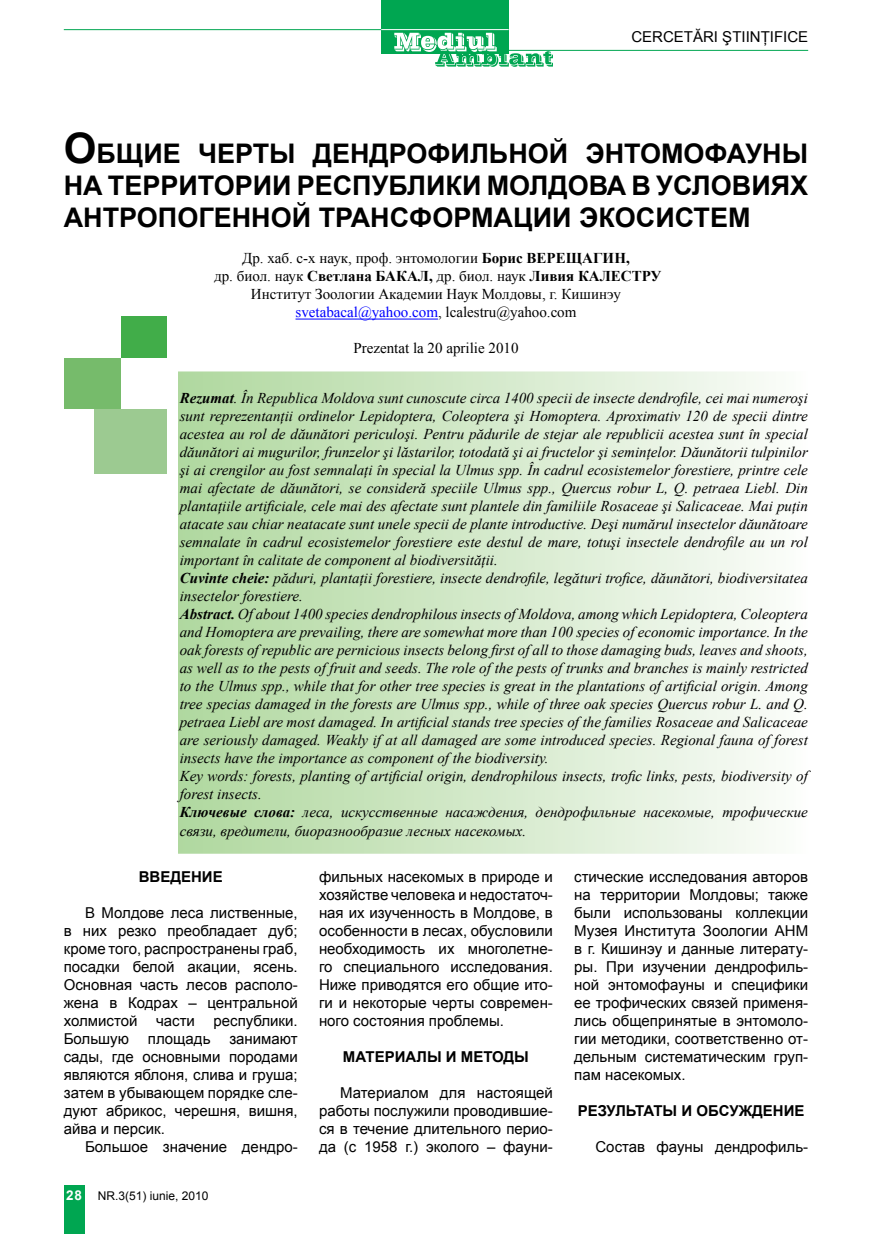
<style>
.page{position:relative;width:872px;height:1234px;background:#fff}
.page>*{position:absolute;margin:0;border:0;box-sizing:border-box;transform-origin:0 0}
.t1{font:700 27px/32.4px "Arial";color:#000;text-align:justify}
.t2{font:italic 15px/18px "Times New Roman";color:#000}
.t3{font:15px/18px "Arial";color:#000;text-align:justify}
.t4{font:15px/18px "Times New Roman";color:#000;text-align:center}
.t5{font:700 15px "Arial";color:#000}
.t6{font:12px "Arial";color:#000}
.s1{font-size:42px}
.s2{font-weight:700}
.s3{color:#00f}
.s4{font-weight:700;font-size:13.5px;color:#fff}
</style>
<div class="page">
<div style="left:64px;top:1185px;width:21px;height:48px;background:#00a651"></div>
<div style="left:381px;top:0;width:128px;height:53px;background:#00a651"></div>
<hr style="left:487px;top:50px;width:321px;height:1px;background:#00a651">
<hr style="left:64px;top:29px;width:317px;height:1px;background:#00a651">
<svg style="left:394px;top:33px;width:159px;height:34px"></svg>
<hr style="left:381px;top:29px;width:127px;height:1px;background:#fff">
<div style="left:65px;top:358px;width:56px;height:51px;background:#76bb6b"></div>
<div style="left:121px;top:317px;width:46px;height:41px;background:#41ad49"></div>
<svg style="left:178px;top:371px;width:586px;height:482px"></svg>
<div style="left:95px;top:409px;width:72px;height:65px;background:#9cca91"></div>
<hr style="left:295px;top:318px;width:143px;height:1px;background:#00f">
<p class="t3" style="left:631px;top:28px;width:178px">CERCETĂRI ŞTIINŢIFICE</p>
<p class="t1" style="left:64px;top:138px;width:746px"><span class="s1">О</span>бщие черты дендрофильной энтомофауны на территории Республики Молдова в условиях антропогенной трансформации экосистем</p>
<p class="t4" style="left:214px;top:249px;width:449px">Др. хаб. с-х наук, проф. энтомологии <span class="s2">Борис Верещагин,<br></span>др. биол. наук <span class="s2">Светлана Бакал,</span> др. биол. наук <span class="s2">Ливия Калес тру </span>Институт Зоологии Академии Наук Молдовы, г. Кишинэу <span class="s3">svetabacal@yahoo.com</span>, lcalestru@yahoo.com</p>
<p class="t4" style="left:353px;top:339px;width:166px">Prezentat la 20 aprilie 2010</p>
<p class="t2" style="left:180px;top:389px;width:629px"><span class="s2">Rezumat</span>. În Republica Moldova sunt cunoscute circa 1400 specii de insecte dendrofile, cei mai numeroşi sunt reprezentanţii ordinelor Lepidoptera, Coleoptera şi Homoptera. Aproximativ 120 de specii dintre acestea au rol de dăunători periculoşi. Pentru pădurile de stejar ale republicii acestea sunt în special dăunători ai mugurilor, frunzelor şi lăstarilor, totodată şi ai fructelor şi seminţelor. Dăunătorii tulpinilor şi ai crengilor au fost semnalaţi în special la Ulmus spp. În cadrul ecosistemelor forestiere, printre cele mai afectate de dăunători, se consideră speciile Ulmus spp., Quercus robur L, Q. petraea Liebl. Din plantaţiile artificiale, cele mai des afectate sunt plantele din familiile Rosaceae şi Salicaceae. Mai puţin atacate sau chiar neatacate sunt unele specii de plante introductive. Deşi numărul insectelor dăunătoare semnalate în cadrul ecosistemelor forestiere este destul de mare, totuşi insectele dendrofile au un rol important în calitate de component al biodiversităţii.<br><span class="s2">Cuvinte cheie:</span> păduri, plantaţii forestiere, insecte dendrofile, legături trofice, dăunători, biodiversitatea insectelor forestiere.<br><span class="s2">Abstract.</span> Of about 1400 species dendrophilous insects of Moldova, among which Lepidoptera, Coleoptera and Homoptera are prevailing, there are somewhat more than 100 species of economic importance. In the oak forests of republic are pernicious insects belong first of all to those damaging buds, leaves and shoots, as well as to the pests of fruit and seeds. The role of the pests of trunks and branches is mainly restricted to the Ulmus spp., while that for other tree species is great in the plantations of artificial origin. Among tree specias damaged in the forests are Ulmus spp., while of three oak species Quercus robur L. and Q. petraea Liebl are most damaged. In artificial stands tree species of the families Rosaceae and Salicaceae are seriously damaged. Weakly if at all damaged are some introduced species. Regional fauna of forest insects have the importance as component of the biodiversity.<br>Key words: forests, planting of artificial origin, dendrophilous insects, trofic links, pests, biodiversity of forest insects.<br><span class="s2">Ключевые слова:</span> леса, искусственные насаждения, дендрофильные насекомые, трофические связи, вредители, биоразнообразие лесных насекомых.</p>
<p class="t5" style="left:139px;top:866px;width:85px">Введение</p>
<p class="t3" style="left:64px;top:903px;width:235px;text-indent:21px">В МОЛДОВЕ ЛЕСА ЛИСТВЕННЫЕ, В НИХ РЕЗКО ПРЕОБЛАДАЕТ ДУБ; КРОМЕ ТОГО, РАСПРОСТРАНЕНЫ ГРАБ, ПОСАДКИ БЕЛОЙ АКАЦИИ, ЯСЕНЬ.<br>ОСНОВНАЯ ЧАСТЬ ЛЕСОВ РАСПОЛО-ЖЕНА В КОДРАХ – ЦЕНТРАЛЬНОЙ ХОЛМИСТОЙ ЧАСТИ РЕСПУБЛИКИ.<br>БОЛЬШУЮ</p>
<p class="t3" style="left:319px;top:867px;width:235px">ФИЛЬНЫХ НАСЕКОМЫХ В ПРИРОДЕ И ХОЗЯЙСТВЕ ЧЕЛОВЕКА И НЕДОСТАТОЧ-НАЯ ИХ ИЗУЧЕННОСТЬ В МОЛДОВЕ, В ОСОБЕННОСТИ В ЛЕСАХ, ОБУСЛОВИЛИ НЕОБХОДИМОСТЬ ИХ МНОГОЛЕТНЕ-ГО СПЕЦИАЛЬНОГО ИССЛЕДОВАНИЯ.<br>НИЖЕ ПРИВОДЯТСЯ ЕГО ОБЩИЕ ИТО-ГИ И НЕКОТОРЫЕ ЧЕРТЫ СОВРЕМЕН-НОГО СОСТОЯНИЯ ПРОБЛЕМЫ.</p>
<p class="t5" style="left:343px;top:1046px;width:188px">Материалы и методы</p>
<p class="t3" style="left:319px;top:1083px;width:235px;text-indent:21px">МАТЕРИАЛОМ ДЛЯ НАСТОЯЩЕЙ РАБОТЫ ПОСЛУЖИЛИ ПРОВОДИВШИЕ-СЯ В ТЕЧЕНИЕ ДЛИТЕЛЬНОГО ПЕРИО-ДА (С 1958 Г.) ЭКОЛОГО – ФАУНИ-</p>
<p class="t3" style="left:574px;top:867px;width:235px">СТИЧЕСКИЕ ИССЛЕДОВАНИЯ АВТОРОВ НА ТЕРРИТОРИИ МОЛДОВЫ; ТАКЖЕ БЫЛИ ИСПОЛЬЗОВАНЫ КОЛЛЕКЦИИ МУЗЕЯ ИНСТИТУТА ЗООЛОГИИ АНМ В Г. КИШИНЭУ И ДАННЫЕ ЛИТЕРАТУ-РЫ. ПРИ ИЗУЧЕНИИ ДЕНДРОФИЛЬ-НОЙ ЭНТОМОФАУНЫ И СПЕЦИФИКИ ЕЕ ТРОФИЧЕСКИХ СВЯЗЕЙ ПРИМЕНЯ-ЛИСЬ ОБЩЕПРИНЯТЫЕ В ЭНТОМОЛО-ГИИ МЕТОДИКИ, СООТВЕТСТВЕННО ОТ-ДЕЛЬНЫМ СИСТЕМАТИЧЕСКИМ ГРУП-ПАМ НАСЕКОМЫХ.</p>
<p class="t5" style="left:578px;top:1100px;width:228px">Результаты и обсуждение</p>
<p class="t3" style="left:595px;top:1137px;width:214px">СОСТАВ ФАУНЫ ДЕНДРОФИЛЬ-</p>
<p class="t3" style="left:148px;top:1029px;width:64px">ПЛОЩАДЬ</p>
<p class="t3" style="left:229px;top:1029px;width:70px">ЗАНИМАЮТ</p>
<p class="t3" style="left:64px;top:1047px;width:235px">САДЫ, ГДЕ ОСНОВНЫМИ ПОРОДАМИ</p>
<p class="t3" style="left:64px;top:1065px;width:235px">ЯВЛЯЮТСЯ ЯБЛОНЯ, СЛИВА И ГРУША;</p>
<p class="t3" style="left:64px;top:1083px;width:235px">ЗАТЕМ В УБЫВАЮЩЕМ ПОРЯДКЕ СЛЕ-</p>
<p class="t3" style="left:64px;top:1101px;width:235px">ДУЮТ АБРИКОС, ЧЕРЕШНЯ, ВИШНЯ,</p>
<p class="t3" style="left:64px;top:1119px;width:103px">АЙВА И ПЕРСИК.</p>
<p class="t3" style="left:85px;top:1137px;width:214px">БОЛЬШОЕ ЗНАЧЕНИЕ ДЕНДРО-</p>
<p class="t6" style="left:66px;top:1187px;width:144px"><span class="s4">28</span> NR.3(51) IUNIE, 2010</p>
</div>
